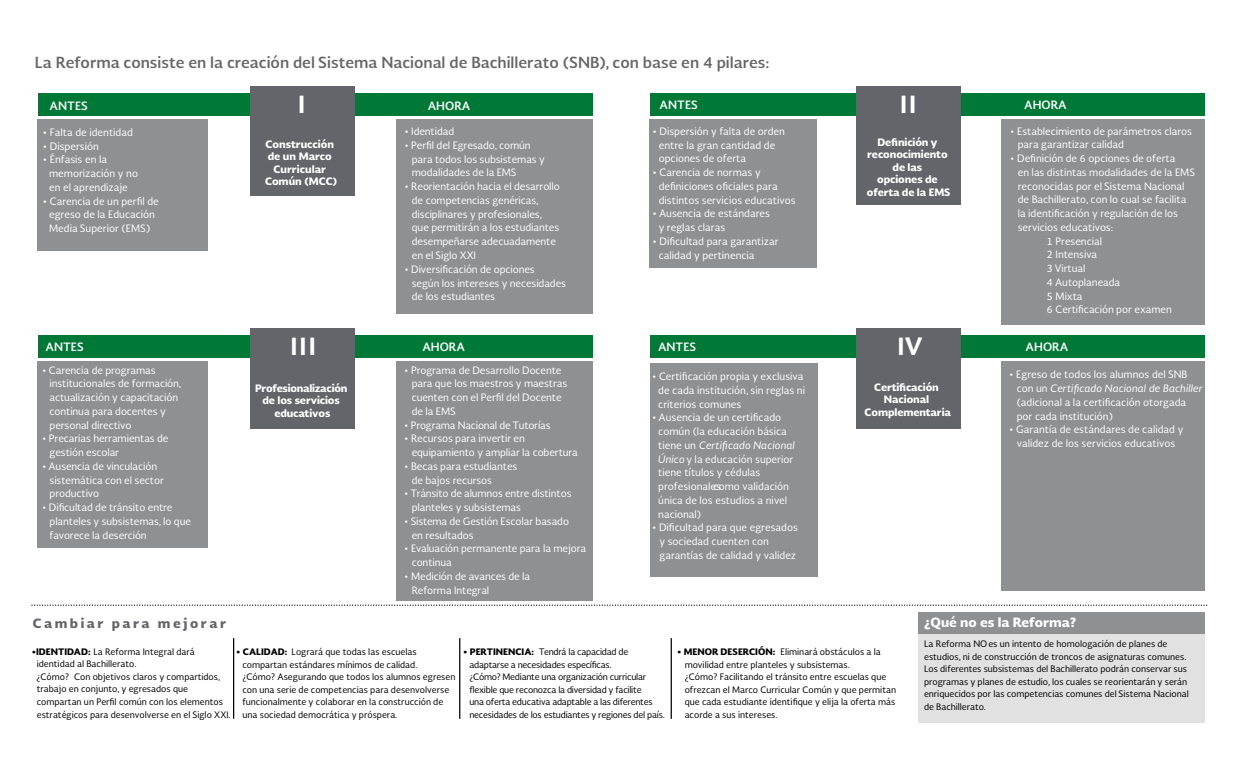
<style>
.page{position:relative;width:1241px;height:762px;background:#fff}
.page>*{position:absolute;margin:0;border:0;box-sizing:border-box;transform-origin:0 0}
.t1{font:700 30px "Eureka Sans";color:#fff}
.t2{font:700 15px "Soberana Sans";color:#666}
.t3{font:900 12.5px "Soberana Sans";color:#fff}
.t4{font:900 12.5px "Soberana Sans";letter-spacing:.2em;color:#63656a}
.t5{font:700 11.25px "Soberana Sans";color:#fff}
.t6{font:10px/13.8px "Soberana Sans";letter-spacing:-.005em;color:#fff}
.t7{font:900 10px/12.5px "Soberana Sans";letter-spacing:-.01em;color:#fff;text-align:center}
.t8{font:8.75px/12.5px "Soberana Sans";color:#000}
.t9{font:8.75px/12.5px "Soberana Sans";letter-spacing:-.025em;color:#000}
.s1{font-style:italic}
.s2{font-weight:900;color:#000002}
</style>
<div class="page">
<div style="left:649px;top:335px;width:555px;height:23px;background:#007836"></div>
<div style="left:37px;top:335px;width:555px;height:23px;background:#007836"></div>
<div style="left:649px;top:93px;width:555px;height:23px;background:#007836"></div>
<div style="left:249px;top:328px;width:105px;height:101px;background:#63656a"></div>
<div style="left:855px;top:328px;width:105px;height:101px;background:#63656a"></div>
<div style="left:855px;top:86px;width:105px;height:119px;background:#63656a"></div>
<div style="left:1001px;top:119px;width:203px;height:206px;background:#8e9091"></div>
<div style="left:649px;top:119px;width:168px;height:149px;background:#8e9091"></div>
<div style="left:396px;top:362px;width:196px;height:239px;background:#8e9091"></div>
<div style="left:37px;top:362px;width:171px;height:186px;background:#8e9091"></div>
<div style="left:1001px;top:362px;width:203px;height:229px;background:#8e9091"></div>
<div style="left:649px;top:363px;width:168px;height:213px;background:#8e9091"></div>
<div style="left:917px;top:612px;width:287px;height:22px;background:#8e9091"></div>
<div style="left:917px;top:634px;width:287px;height:88px;background:#e1e1e1"></div>
<svg style="left:32px;top:604px;width:1173px;height:2px"></svg>
<div style="left:396px;top:119px;width:196px;height:194px;background:#8e9091"></div>
<div style="left:37px;top:119px;width:171px;height:132px;background:#8e9091"></div>
<div style="left:37px;top:93px;width:555px;height:23px;background:#007836"></div>
<hr style="left:233px;top:638px;width:1px;height:81px;background:#000">
<hr style="left:459px;top:638px;width:1px;height:81px;background:#000">
<hr style="left:670px;top:638px;width:1px;height:81px;background:#000">
<div style="left:250px;top:86px;width:105px;height:110px;background:#63656a"></div>
<h2 class="t2" style="left:35px;top:52px;width:736px">La Reforma consiste en la creación del Sistema Nacional de Bachillerato (SNB), con base en 4 pilares:</h2>
<p class="t5" style="left:50px;top:98px;width:40px">ANTES</p>
<p class="t5" style="left:427px;top:98px;width:44px">AHORA</p>
<h1 class="t1" style="left:899px;top:89px;width:20px">II</h1>
<h1 class="t1" style="left:297px;top:89px;width:11px">I</h1>
<p class="t7" style="left:265px;top:137px;width:74px">Construcción de un Marco<br>Curricular<br>Común (MCC)</p>
<p class="t5" style="left:659px;top:97px;width:40px">ANTES</p>
<p class="t5" style="left:1024px;top:97px;width:44px">AHORA</p>
<p class="t6" style="left:658px;top:124px;width:128px;text-indent:-6px">• Dispersión y falta de orden entre la gran cantidad de opciones de oferta</p>
<p class="t6" style="left:658px;top:165px;width:138px;text-indent:-6px">• Carencia de normas y definiciones oficiales para distintos servicios educativos</p>
<p class="t6" style="left:658px;top:207px;width:113px;text-indent:-6px">• Ausencia de estándares y reglas claras</p>
<p class="t6" style="left:658px;top:234px;width:121px;text-indent:-6px">• Dificultad para garantizar calidad y pertinencia</p>
<p class="t7" style="left:866px;top:135px;width:85px">Definición y reconocimiento de las<br>opciones de oferta de la EMS</p>
<p class="t6" style="left:1017px;top:124px;width:176px;text-indent:-8px">• Establecimiento de parámetros claros para garantizar calidad</p>
<p class="t6" style="left:404px;top:124px;width:51px">• Identidad</p>
<p class="t6" style="left:412px;top:138px;width:134px;text-indent:-8px">• Perfil del Egresado, común para todos los subsistemas y modalidades de la EMS</p>
<p class="t6" style="left:412px;top:179px;width:149px;text-indent:-7px">• Reorientación hacia el desarrollo de competencias genéricas, disciplinares y profesionales, que permitirán a los estudiantes desempeñarse adecuadamente en el Siglo XXI</p>
<p class="t6" style="left:412px;top:262px;width:156px;text-indent:-8px">• Diversificación de opciones<br>según los intereses y necesidades de los estudiantes</p>
<p class="t6" style="left:43px;top:125px;width:92px">• Falta de identidad</p>
<p class="t6" style="left:43px;top:139px;width:58px">• Dispersión</p>
<p class="t6" style="left:49px;top:152px;width:90px;text-indent:-6px">• Énfasis en la memorización y no en el aprendizaje</p>
<p class="t6" style="left:43px;top:194px;width:117px;text-align:center">• Carencia de un perfil de egreso de la Educación<br>Media Superior (EMS)</p>
<p class="t6" style="left:1010px;top:151px;width:166px">• Definición de 6 opciones de oferta</p>
<p class="t6" style="left:1017px;top:165px;width:179px">en las distintas modalidades de la EMS</p>
<p class="t6" style="left:1017px;top:179px;width:168px">reconocidas por el Sistema Nacional</p>
<p class="t6" style="left:1017px;top:192px;width:170px">de Bachillerato, con lo cual se facilita</p>
<p class="t6" style="left:1017px;top:206px;width:162px">la identificación y regulación de los</p>
<p class="t6" style="left:1017px;top:220px;width:97px">servicios educativos:</p>
<p class="t6" style="left:1046px;top:234px;width:57px">1 Presencial</p>
<p class="t6" style="left:1046px;top:247px;width:52px">2 Intensiva</p>
<p class="t6" style="left:1046px;top:261px;width:41px">3 Virtual</p>
<p class="t6" style="left:1046px;top:275px;width:75px">4 Autoplaneada</p>
<p class="t6" style="left:1046px;top:289px;width:38px">5 Mixta</p>
<p class="t6" style="left:1046px;top:302px;width:127px">6 Certificación por examen</p>
<h1 class="t1" style="left:289px;top:331px;width:29px">III</h1>
<h1 class="t1" style="left:896px;top:331px;width:27px">IV</h1>
<p class="t5" style="left:658px;top:339px;width:40px">ANTES</p>
<p class="t5" style="left:1025px;top:339px;width:44px">AHORA</p>
<p class="t6" style="left:658px;top:369px;width:148px;text-indent:-6px">• Certificación propia y exclusiva de cada institución, sin reglas ni criterios comunes</p>
<p class="t6" style="left:658px;top:410px;width:138px;text-indent:-6px">• Ausencia de un certificado común (la educación básica tiene un <span class="s1">Certificado Nacional<br>Único</span> y la educación superior tiene títulos y cédulas profesionalescomo validación única de los estudios a nivel nacional)</p>
<p class="t6" style="left:659px;top:520px;width:140px;text-indent:-8px">• Dificultad para que egresados y sociedad cuenten con garantías de calidad y validez</p>
<p class="t5" style="left:45px;top:339px;width:40px">ANTES</p>
<p class="t5" style="left:422px;top:339px;width:44px">AHORA</p>
<p class="t6" style="left:50px;top:363px;width:133px;text-indent:-8px">• Carencia de programas institucionales de formación, actualización y capacitación continua para docentes y personal directivo</p>
<p class="t6" style="left:50px;top:431px;width:120px;text-indent:-8px">• Precarias herramientas de gestión escolar</p>
<p class="t6" style="left:50px;top:459px;width:116px;text-indent:-8px">• Ausencia de vinculación sistemática con el sector productivo</p>
<p class="t6" style="left:50px;top:500px;width:143px;text-indent:-8px">• Dificultad de tránsito entre planteles y subsistemas, lo que favorece la deserción</p>
<p class="t6" style="left:411px;top:363px;width:157px;text-indent:-7px">• Programa de Desarrollo Docente para que los maestros y maestras cuenten con el Perfil del Docente de la EMS</p>
<p class="t6" style="left:404px;top:418px;width:148px">• Programa Nacional de Tutorías</p>
<p class="t6" style="left:411px;top:431px;width:168px;text-indent:-8px">• Recursos para invertir en equipamiento y ampliar la cobertura</p>
<p class="t6" style="left:411px;top:459px;width:107px;text-indent:-8px">• Becas para estudiantes de bajos recursos</p>
<p class="t6" style="left:411px;top:486px;width:161px;text-indent:-8px">• Tránsito de alumnos entre distintos planteles y subsistemas</p>
<p class="t6" style="left:411px;top:514px;width:159px;text-indent:-8px">• Sistema de Gestión Escolar basado en resultados</p>
<p class="t6" style="left:411px;top:541px;width:176px;text-indent:-8px">• Evaluación permanente para la mejora continua</p>
<p class="t6" style="left:411px;top:569px;width:120px;text-indent:-8px">• Medición de avances de la<br>Reforma Integral</p>
<p class="t7" style="left:864px;top:380px;width:88px">Certificación<br>Nacional<br>Complementaria</p>
<p class="t6" style="left:1016px;top:367px;width:187px;text-indent:-8px">• Egreso de todos los alumnos del SNB con un <span class="s1">Certificado Nacional de Bachiller </span>(adicional a la certificación otorgada por cada institución)</p>
<p class="t6" style="left:1009px;top:422px;width:176px;text-align:center">• Garantía de estándares de calidad y validez de los servicios educativos</p>
<p class="t7" style="left:255px;top:381px;width:94px">Profesionalización de los servicios educativos</p>
<p class="t4" style="left:33px;top:614px;width:194px">Cambiar para mejorar</p>
<p class="t8" style="left:37px;top:645px;width:196px;text-indent:-5px"><span class="s2">•IDENTIDAD:</span> La Reforma Integral dará identidad al Bachillerato.<br>¿Cómo? Con objetivos claros y compartidos, trabajo en conjunto, y egresados que compartan un Perfil común con los elementos estratégicos para desenvolverse en el Siglo XXI.</p>
<p class="t8" style="left:242px;top:645px;width:214px;text-indent:-6px"><span class="s2">• CALIDAD:</span> Logrará que todas las escuelas compartan estándares mínimos de calidad.<br>¿Cómo? Asegurando que todos los alumnos egresen con una serie de competencias para desenvolverse funcionalmente y colaborar en la construcción de una sociedad democrática y próspera.</p>
<p class="t9" style="left:469px;top:645px;width:197px;text-indent:-6px"><span class="s2">• PERTINENCIA:</span> Tendrá la capacidad de adaptarse a necesidades específicas.<br>¿Cómo? Mediante una organización curricular flexible que reconozca la diversidad y facilite<br>una oferta educativa adaptable a las diferentes necesidades de los estudiantes y regiones del país.</p>
<p class="t8" style="left:684px;top:645px;width:213px;text-indent:-8px"><span class="s2">• MENOR DESERCIÓN:</span> Eliminará obstáculos a la movilidad entre planteles y subsistemas.<br>¿Cómo? Facilitando el tránsito entre escuelas que ofrezcan el Marco Curricular Común y que permitan que cada estudiante identifique y elija la oferta más acorde a sus intereses.</p>
<p class="t3" style="left:923px;top:614px;width:154px">¿Qué no es la Reforma?</p>
<p class="t8" style="left:923px;top:637px;width:266px">La Reforma NO es un intento de homologación de planes de estudios, ni de construcción de troncos de asignaturas comunes.<br>Los diferentes subsistemas del Bachillerato podrán conservar sus programas y planes de estudio, los cuales se reorientarán y serán enriquecidos por las competencias comunes del Sistema Nacional de Bachillerato.</p>
</div>
